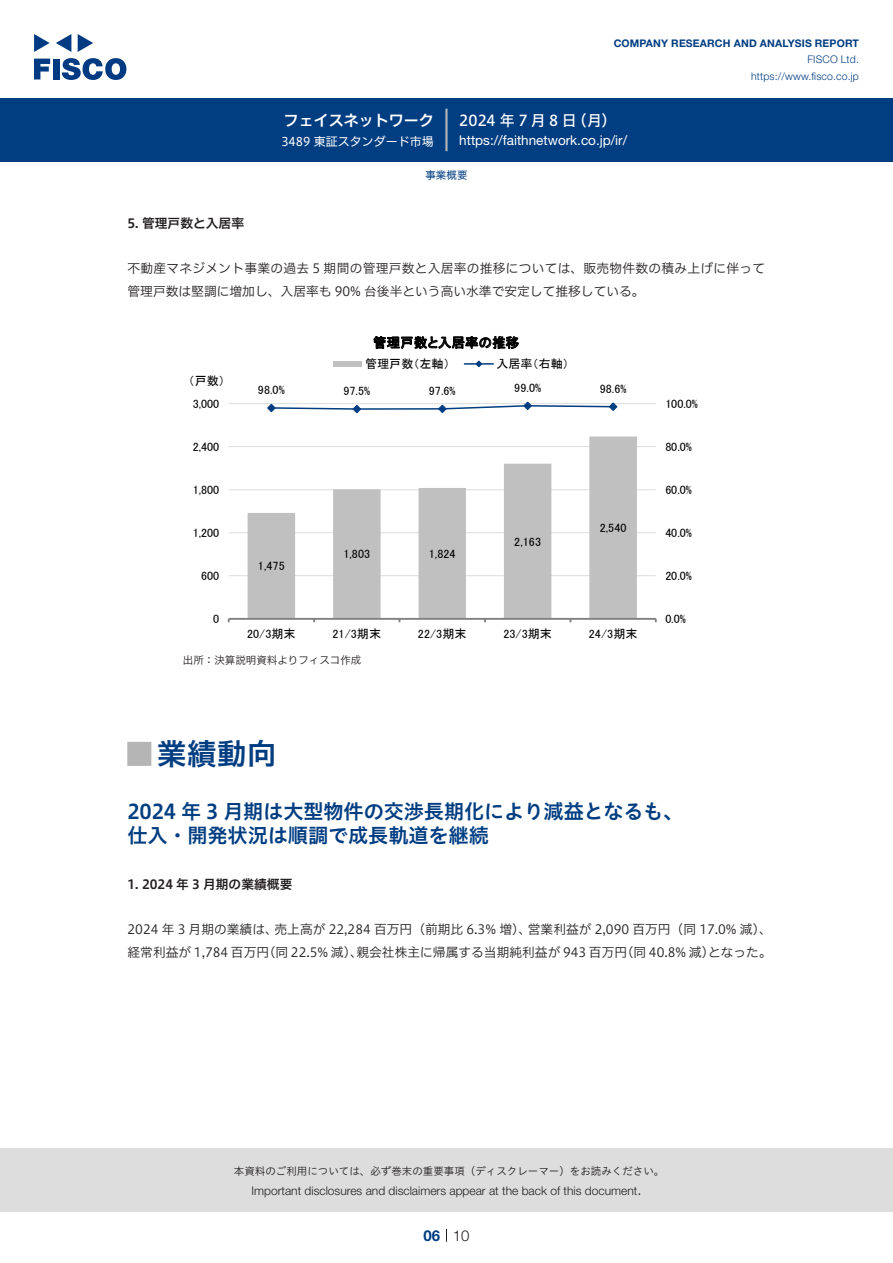
<style>
.page{position:relative;width:893px;height:1263px;background:#fff}
.page>*{position:absolute;margin:0;border:0;box-sizing:border-box;transform-origin:0 0}
.t1{font:30px "Hiragino UD Sans Std N W6";color:#003d81}
.t2{font:24px "Hiragino UD Sans Std N W6";color:#b5b5b6}
.中タイトル{font:20.25px/24px "Hiragino UD Sans Std W6";letter-spacing:-.01em;color:#003d81}
.t3{font:15px "Hiragino UD Sans F Std N W5";letter-spacing:.215em;color:#fff}
.t4{font:15px "Hiragino UD Sans F Std N W6";color:#fff}
.t5{font:300 15px "Helvetica Neue LT Std";color:#231f20}
.t6{font:700 15px "Helvetica Neue LT Std";color:#003d81}
.t7{font:13.5px "Helvetica Neue LT Std";color:#fff}
.t8{font:13.5px "MS P Gothic";letter-spacing:.01em;color:#000}
.本文{font:12.75px "Hiragino UD Sans F Std N W3";color:#231f20}
.本文-2{font:12.75px/22.5px "Hiragino UD Sans F Std N W3";letter-spacing:.02em;color:#231f20}
.小タイトル{font:12.75px "Hiragino UD Sans F Std N W6";color:#231f20}
.t9{font:12.15px "MS P Gothic";color:#000}
.t10{font:12px "MS P Gothic";letter-spacing:.005em;color:#000}
.t11{font:300 12px "Helvetica Neue LT Std";color:#231f20}
.t12{font:12px "Hiragino UD Sans F Std N W4";color:#fff}
.t13{font:10.5px "Hiragino UD Sans Std W3";color:#231f20}
.t14{font:700 10.5px "Helvetica Neue LT Std";letter-spacing:.015em;color:#003d81}
.t15{font:300 10.5px/16.5px "Helvetica Neue LT Std";letter-spacing:.015em;color:#003d81;text-align:right}
.表組み基本スタイル{font:10.5px "Hiragino UD Sans F Std N W3";color:#231f20}
.ヘッダー{font:10.5px "Hiragino UD Sans F Std N W4";color:#003d81}
</style>
<div class="page">
<div style="left:0;top:1148px;width:893px;height:64px;background:#ddd"></div>
<svg style="left:34px;top:59px;width:16px;height:20px"></svg>
<div style="left:53px;top:59px;width:6px;height:20px;background:#003a83"></div>
<svg style="left:62px;top:58px;width:64px;height:22px"></svg>
<svg style="left:34px;top:34px;width:16px;height:18px"></svg>
<svg style="left:78px;top:34px;width:15px;height:18px"></svg>
<svg style="left:56px;top:34px;width:15px;height:18px"></svg>
<div style="left:0;top:98px;width:893px;height:64px;background:#003d81"></div>
<hr style="left:445px;top:109px;width:3px;height:42px;background:#b5b5b6">
<svg style="left:446px;top:1229px;width:1px;height:13px"></svg>
<hr style="left:229px;top:575px;width:427px;height:1px;background:#ddd">
<hr style="left:229px;top:532px;width:427px;height:1px;background:#ddd">
<hr style="left:229px;top:489px;width:427px;height:1px;background:#ddd">
<hr style="left:229px;top:446px;width:427px;height:1px;background:#ddd">
<hr style="left:229px;top:403px;width:427px;height:1px;background:#ddd">
<svg style="left:248px;top:436px;width:389px;height:182px"></svg>
<hr style="left:229px;top:618px;width:427px;height:2px;background:#808080">
<svg style="left:267px;top:401px;width:351px;height:13px"></svg>
<div style="left:333px;top:361px;width:29px;height:6px;background:#c0c0c0"></div>
<hr style="left:464px;top:363px;width:29px;height:2px;background:#003d81">
<svg style="left:475px;top:360px;width:8px;height:8px"></svg>
<p class="t4" style="left:284px;top:109px;width:152px">フェイスネットワーク</p>
<p class="t12" style="left:281px;top:132px;width:154px">3489 東証スタンダード市場</p>
<p class="t14" style="left:614px;top:37px;width:247px">COMPANY RESEARCH AND ANALYSIS REPORT</p>
<p class="t15" style="left:751px;top:51px;width:109px">FISCO Ltd. https://www.fisco.co j p.</p>
<p class="t3" style="left:459px;top:109px;width:119px">2024年7月8日</p>
<p class="t3" style="left:572px;top:109px;width:46px">（月(</p>
<p class="t7" style="left:459px;top:132px;width:169px">https://faithnetwork. c o j p. /i r/</p>
<p class="ヘッダー" style="left:425px;top:167px;width:43px">事業概要</p>
<p class="小タイトル" style="left:128px;top:214px;width:118px">5. 管理戸数と入居率</p>
<p class="本文-2" style="left:128px;top:256px;width:639px">不動産マネジメント事業の過去 5 期間の管理戸数と入居率の推移については、販売物件数の積み上げに伴って管理戸数は堅調に増加し、入居率も 90% 台後半という高い水準で安定して推移している。</p>
<p class="t10" style="left:189px;top:375px;width:38px">（戸数(</p>
<p class="t10" style="left:193px;top:397px;width:28px">3,000</p>
<p class="t10" style="left:193px;top:441px;width:28px">2,400</p>
<p class="t10" style="left:193px;top:484px;width:28px">1,800</p>
<p class="t10" style="left:193px;top:527px;width:28px">1,200</p>
<p class="t10" style="left:201px;top:570px;width:20px">600</p>
<p class="t10" style="left:213px;top:613px;width:8px">0</p>
<p class="t10" style="left:258px;top:384px;width:28px">98.0%</p>
<p class="t10" style="left:258px;top:560px;width:28px">1,475</p>
<p class="t10" style="left:247px;top:627px;width:50px">20/3期末</p>
<p class="t8" style="left:373px;top:336px;width:148px">管理戸数と入居率の推移</p>
<p class="t10" style="left:496px;top:358px;width:74px">入居率（右軸(</p>
<p class="t10" style="left:365px;top:358px;width:86px">管理戸数（左軸）</p>
<p class="t10" style="left:343px;top:385px;width:28px">97.5%</p>
<p class="t10" style="left:429px;top:384px;width:28px">97.6%</p>
<p class="t9" style="left:514px;top:381px;width:28px">99.0%</p>
<p class="t10" style="left:343px;top:548px;width:28px">1,803</p>
<p class="t10" style="left:332px;top:627px;width:50px">21/3期末</p>
<p class="t10" style="left:429px;top:547px;width:28px">1,824</p>
<p class="t10" style="left:418px;top:627px;width:50px">22/3期末</p>
<p class="t10" style="left:514px;top:535px;width:28px">2,163</p>
<p class="t10" style="left:503px;top:627px;width:50px">23/3期末</p>
<p class="表組み基本スタイル" style="left:183px;top:652px;width:180px">出所：決算説明資料よりフィスコ作成</p>
<p class="t9" style="left:600px;top:382px;width:28px">98.6%</p>
<p class="t10" style="left:600px;top:522px;width:28px">2,540</p>
<p class="t10" style="left:589px;top:627px;width:50px">24/3期末</p>
<p class="t10" style="left:665px;top:397px;width:34px">100.0%</p>
<p class="t10" style="left:665px;top:441px;width:28px">80.0%</p>
<p class="t10" style="left:665px;top:484px;width:28px">60.0%</p>
<p class="t10" style="left:665px;top:527px;width:28px">40.0%</p>
<p class="t10" style="left:665px;top:570px;width:28px">20.0%</p>
<p class="t10" style="left:665px;top:613px;width:22px">0.0%</p>
<p class="t1" style="left:157px;top:731px;width:121px">業績動向</p>
<p class="t2" style="left:128px;top:735px;width:25px">█</p>
<p class="中タイトル" style="left:127px;top:798px;width:557px">2024 年 3 月期は大型物件の交渉長期化により減益となるも、仕入・開発状況は順調で成長軌道を継続</p>
<p class="小タイトル" style="left:128px;top:874px;width:166px">1. 2024 年 3 月期の業績概要</p>
<p class="本文" style="left:528px;top:919px;width:245px">営業利益が 2,090 百万円（同 17.0% 減、(</p>
<p class="本文" style="left:275px;top:919px;width:258px">売上高が 22,284 百万円（前期比 6.3% 増）、</p>
<p class="本文" style="left:128px;top:919px;width:152px">2024 年 3 月期の業績は、</p>
<p class="本文" style="left:128px;top:942px;width:143px">経常利益が 1,784 百万円</p>
<p class="本文" style="left:356px;top:942px;width:272px">親会社株主に帰属する当期純利益が 943 百万円</p>
<p class="本文" style="left:263px;top:942px;width:101px">（同 22.5% 減）、</p>
<p class="本文" style="left:621px;top:942px;width:95px">（同 40.8% 減）</p>
<p class="本文" style="left:708px;top:942px;width:65px">となった。</p>
<p class="t13" style="left:234px;top:1163px;width:432px">本資料のご利用については、必ず巻末の重要事項（ディスクレーマー）をお読みください。</p>
<p class="t5" style="left:637px;top:1180px;width:6px">.</p>
<p class="t11" style="left:251px;top:1183px;width:387px">Important disclosures and disclaimers appear at the back of this document</p>
<p class="t6" style="left:423px;top:1226px;width:18px">06</p>
<p class="t5" style="left:453px;top:1226px;width:18px">10</p>
</div>
